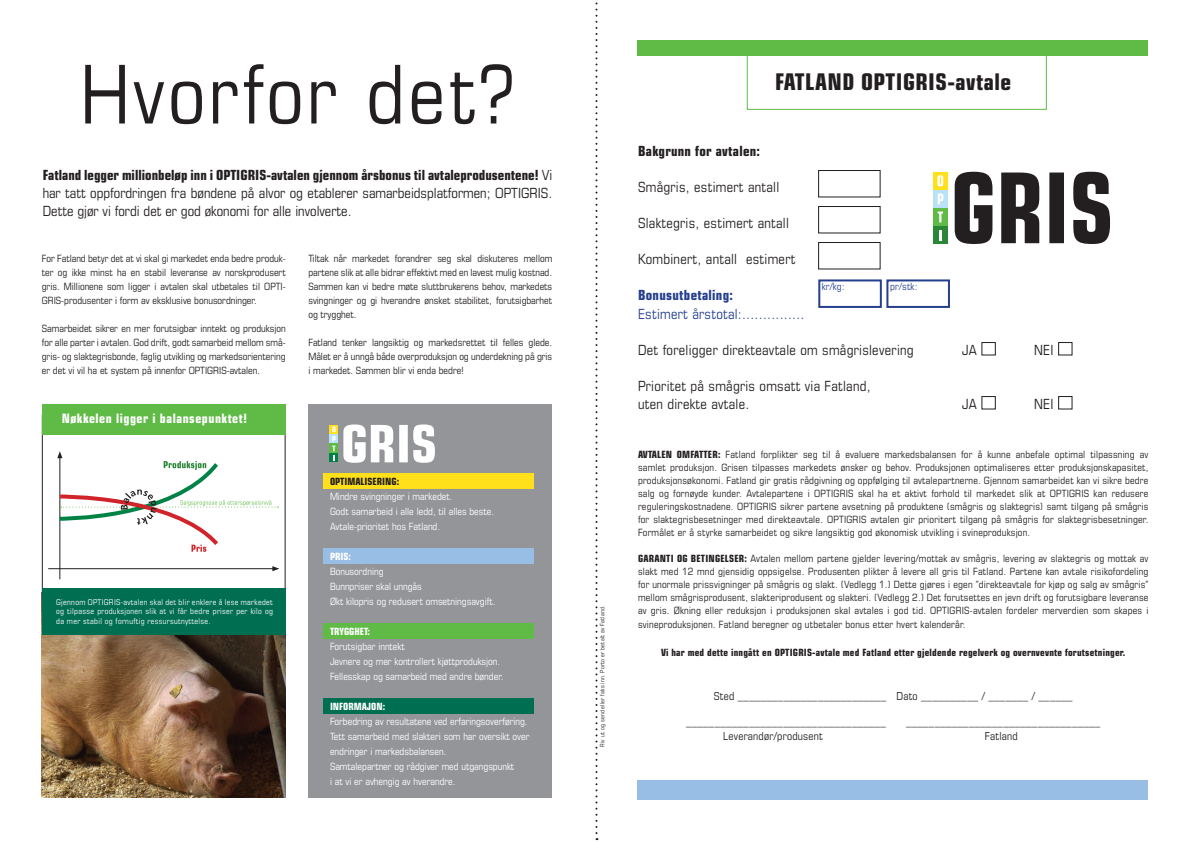
<style>
.page{position:relative;width:1191px;height:842px;background:#fff}
.page>*{position:absolute;margin:0;border:0;box-sizing:border-box;transform-origin:0 0}
.t1{font:condensed 81px "Eurostile";color:#231f20}
.t2{font:700 condensed 23px "Eurostile";letter-spacing:.02em;color:#231f20}
.t3{font:condensed 14px/18px "Eurostile";color:#231f20;text-align:justify}
.t4{font:condensed 14px/18px "Eurostile";letter-spacing:.02em;color:#231f20}
.t5{font:condensed 14px "Eurostile";color:#253f8e}
.t6{font:700 condensed 14px "Eurostile";letter-spacing:.02em;color:#231f20}
.t7{font:700 condensed 14px "Eurostile";letter-spacing:.02em;color:#253f8e}
.t8{font:700 condensed 13px "Eurostile";letter-spacing:.04em;color:#fff}
.t9{font:condensed 11px "Eurostile";letter-spacing:.02em;color:#231f20}
.t10{font:condensed 10px/14px "Eurostile";color:#231f20;text-align:justify}
.t11{font:condensed 10px/15px "Eurostile";color:#fff}
.t12{font:700 condensed 10px "Eurostile";letter-spacing:.02em;color:#231f20}
.t13{font:condensed 10px "Eurostile";letter-spacing:.02em;color:#231f20}
.t14{font:700 condensed 10px "Eurostile";color:#fff}
.t15{font:700 condensed 10px "Eurostile";color:#231f20}
.t16{font:condensed 10px "Eurostile";color:#253f8e}
.t17{font:condensed 8px/9.6px "Eurostile";letter-spacing:.04em;color:#fff;text-align:justify}
.t18{font:condensed 6px "Eurostile";letter-spacing:.03em;color:#231f20}
.s1{font-weight:700}
</style>
<div class="page">
<div style="left:308px;top:404px;width:244px;height:393px;background:#939598"></div>
<div style="left:329px;top:453px;width:9px;height:9px;background:#008247"></div>
<div style="left:329px;top:425px;width:9px;height:10px;background:#ffe01b"></div>
<div style="left:329px;top:434px;width:9px;height:10px;background:#b9e1f7"></div>
<div style="left:329px;top:444px;width:9px;height:9px;background:#60bb46"></div>
<svg style="left:332px;top:426px;width:4px;height:35px"></svg>
<svg style="left:343px;top:424px;width:92px;height:39px"></svg>
<div style="left:323px;top:473px;width:210px;height:16px;background:#ffe01b"></div>
<div style="left:323px;top:548px;width:210px;height:15px;background:#99bee5"></div>
<div style="left:323px;top:624px;width:210px;height:15px;background:#60bb46"></div>
<div style="left:323px;top:698px;width:210px;height:16px;background:#006e51"></div>
<img style="left:42px;top:634px;width:244px;height:163px">
<div style="left:42px;top:404px;width:244px;height:30px;background:#60bb46"></div>
<div style="left:42px;top:588px;width:244px;height:46px;background:#006e51"></div>
<svg style="left:595px;top:0;width:2px;height:840px"></svg>
<hr style="left:59px;top:457px;width:1px;height:122px;background:#231f20">
<hr style="left:48px;top:568px;width:226px;height:1px;background:#231f20">
<svg style="left:272px;top:566px;width:7px;height:5px"></svg>
<svg style="left:57px;top:451px;width:221px;height:101px"></svg>
<div style="left:637px;top:40px;width:510px;height:16px;background:#60bb46"></div>
<div style="left:637px;top:780px;width:510px;height:19px;background:#99bee5"></div>
<div style="left:818px;top:170px;width:62px;height:27px;border:1px solid #231f20"></div>
<div style="left:818px;top:206px;width:62px;height:27px;border:1px solid #231f20"></div>
<div style="left:818px;top:242px;width:62px;height:27px;border:1px solid #231f20"></div>
<div style="left:981px;top:342px;width:14px;height:13px;border:1px solid #231f20"></div>
<div style="left:1058px;top:342px;width:14px;height:13px;border:1px solid #231f20"></div>
<div style="left:981px;top:396px;width:14px;height:13px;border:1px solid #231f20"></div>
<div style="left:1058px;top:396px;width:14px;height:13px;border:1px solid #231f20"></div>
<div style="left:932px;top:225px;width:15px;height:18px;background:#298736"></div>
<div style="left:932px;top:172px;width:15px;height:19px;background:#ffe01b"></div>
<div style="left:932px;top:190px;width:15px;height:19px;background:#b9e1f7"></div>
<div style="left:932px;top:208px;width:15px;height:17px;background:#60bb46"></div>
<svg style="left:937px;top:175px;width:6px;height:11px"></svg>
<svg style="left:937px;top:193px;width:6px;height:11px"></svg>
<svg style="left:937px;top:212px;width:6px;height:10px"></svg>
<svg style="left:939px;top:230px;width:2px;height:10px"></svg>
<svg style="left:954px;top:172px;width:156px;height:72px"></svg>
<div style="left:747px;top:49px;width:299px;height:61px;border:1px solid #60bb46"></div>
<div style="left:818px;top:279px;width:64px;height:29px;border:2px solid #253f8e"></div>
<div style="left:886px;top:279px;width:64px;height:29px;border:2px solid #253f8e"></div>
<h1 class="t1" style="left:80px;top:46px;width:435px">Hvorfor det?</h1>
<p class="t3" style="left:43px;top:166px;width:511px"><span class="s1">Fatland legger millionbeløp inn i OPTIGRIS-avtalen gjennom årsbonus til avtaleprodusentene!</span> Vi har tatt oppfordringen fra bøndene på alvor og etablerer samarbeidsplatformen; Optigris.<br>Dette gjør vi fordi det er god økonomi for alle involverte.</p>
<p class="t10" style="left:42px;top:252px;width:245px">For Fatland betyr det at vi skal gi markedet enda bedre produk&shy;ter og ikke minst ha en stabil leveranse av norskprodusert gris. Millionene som ligger i avtalen skal utbetales til OPTI-GRIS</p>
<p class="t10" style="left:308px;top:252px;width:245px">Tiltak når markedet forandrer seg skal diskuteres mellom partene slik at alle bidrar effektivt med en lavest mulig kostnad.<br>Sammen kan vi bedre møte sluttbrukerens behov, markedets svingninger og gi hverandre ønsket stabilitet, forutsigbarhet og trygghet.</p>
<p class="t10" style="left:308px;top:336px;width:245px">Fatland tenker langsiktig og markedsrettet til felles glede.<br>Målet er å unngå både overproduksjon og underdekning på gris i markedet. Sammen blir vi enda bedre!</p>
<p class="t10" style="left:61px;top:294px;width:197px">-produsenter i form av eksklusive bonusordninger.</p>
<p class="t10" style="left:42px;top:322px;width:245px">Samarbeidet sikrer en mer forutsigbar inntekt og produksjon for alle parter i avtalen. God drift, godt samarbeid mellom små&shy;gris- og slaktegrisbonde, faglig utvikling og markedsorientering er det vi vil ha et system på innenfor OPTIGRIS</p>
<p class="t10" style="left:227px;top:364px;width:35px">-avtalen.</p>
<h3 class="t8" style="left:62px;top:411px;width:187px">Nøkkelen ligger i balansepunktet!</h3>
<p class="t17" style="left:56px;top:597px;width:218px;text-indent:64px">-avtalen skal det blir enklere å lese markedet og tilpasse produksjonen slik at vi får bedre priser per kilo og da mer stabil og fornuftig ressursutnyttelse.</p>
<p class="t17" style="left:56px;top:597px;width:47px">Gjennom OPTIGRIS</p>
<p class="t15" style="left:330px;top:475px;width:71px">OPTIMALISERING:</p>
<p class="t11" style="left:330px;top:488px;width:166px">Mindre svingninger i markedet.<br>Godt samarbeid i alle ledd, til alles beste.<br>Avtale-prioritet hos Fatland.</p>
<p class="t14" style="left:330px;top:550px;width:22px">PRIS:</p>
<p class="t11" style="left:330px;top:563px;width:167px">Bonusordning<br>Bunnpriser skal unngås<br>Økt kilopris og redusert omsetningsavgift.</p>
<p class="t14" style="left:330px;top:625px;width:41px">TRYGGHET:</p>
<p class="t11" style="left:330px;top:638px;width:175px">Forutsigbar inntekt<br>Jevnere og mer kontrollert kjøttproduksjon.<br>Fellesskap og samarbeid med andre bønder.</p>
<p class="t14" style="left:330px;top:700px;width:57px">INFORMAJON:</p>
<p class="t11" style="left:330px;top:713px;width:201px">Forbedring av resultatene ved erfaringsoverføring.<br>Tett samarbeid med slakteri som har oversikt over endringer i markedsbalansen.<br>Samtalepartner og rådgiver med utgangspunkt<br>i at vi er avhengig av hverandre.</p>
<p class="t18" style="left:599px;top:747px;width:143px;rotate:-90deg">Riv ut og send eller faks inn. Porto er betalt av Fatland.</p>
<h2 class="t2" style="left:775px;top:68px;width:110px">FATLAN D Optigris</h2>
<h2 class="t2" style="left:947px;top:68px;width:65px">-avtale</h2>
<h3 class="t6" style="left:638px;top:143px;width:124px">Bakgrunn for avtalen:</h3>
<h3 class="t3" style="left:638px;top:178px;width:143px">Smågris, estimert antall</h3>
<h3 class="t3" style="left:638px;top:214px;width:152px">Slaktegris, estimert antall</h3>
<h3 class="t3" style="left:638px;top:250px;width:159px">Kombinert, antall estimert</h3>
<h3 class="t7" style="left:638px;top:287px;width:96px">Bonusutbetaling:</h3>
<h3 class="t5" style="left:638px;top:305px;width:168px">Estimert årstotal:...............</h3>
<h3 class="t3" style="left:638px;top:340px;width:277px">Det foreligger direkteavtale om smågrislevering</h3>
<h3 class="t3" style="left:962px;top:340px;width:16px">JA</h3>
<h3 class="t3" style="left:1034px;top:340px;width:15px">NEI</h3>
<h3 class="t4" style="left:638px;top:376px;width:234px">Prioritet på smågris omsatt via Fatland, uten direkte avtale.</h3>
<p class="t16" style="left:821px;top:280px;width:25px">kr/kg:</p>
<p class="t16" style="left:890px;top:280px;width:29px">pr/stk:</p>
<h3 class="t3" style="left:962px;top:394px;width:16px">JA</h3>
<h3 class="t3" style="left:1034px;top:394px;width:15px">NEI</h3>
<p class="t10" style="left:638px;top:447px;width:512px;line-height:13px"><span class="s1">Avtalen omfatter:</span> Fatland forplikter seg til å evaluere markedsbalansen for å kunne anbefale optimal tilpassning av samlet produksjon. Grisen tilpasses markedets ønsker og behov. Produksjonen optimaliseres etter produksjonskapasitet, produksjonsøkonomi. Fatland gir gratis rådgivning og oppfølging til avtalepartnerne. Gjennom samarbeidet kan vi sikre bedre salg og fornøyde kunder. Avtalepartene i Optigris skal ha et aktivt forhold til markedet slik at Optigris kan redusere reguleringskostnadene. Optigris sikrer partene avsetning på produktene (smågris og slaktegris) samt tilgang på smågris for slaktegrisbesetninger med direkteavtale. Optigris avtalen gir prioritert tilgang på smågris for slaktegrisbesetninger.<br>Formålet er å styrke samarbeidet og sikre langsiktig god økonomisk utvikling i svineproduksjon.</p>
<p class="t10" style="left:638px;top:551px;width:512px;line-height:13px"><span class="s1">Garanti og betingelser:</span> Avtalen mellom partene gjelder levering/mottak av smågris, levering av slaktegris og mottak av slakt med 12 mnd gjensidig oppsigelse. Produsenten plikter å levere all gris til Fatland. Partene kan avtale risikofordeling for unormale prissvigninger på smågris og slakt. (Vedlegg 1.) Dette gjøres i egen ”direkteavtale for kjøp og salg av smågris” mellom smågrisprodusent, slakteriprodusent og slakteri. (Vedlegg 2.) Det forutsettes en jevn drift og forutsigbare leveranse av gris. Økning eller reduksjon i produksjonen skal avtales i god tid. Optigris-avtalen fordeler merverdien som skapes i</p>
<p class="t13" style="left:638px;top:618px;width:329px">svineproduksjonen. Fatland beregner og utbetaler bonus etter hvert kalenderår.</p>
<p class="t12" style="left:661px;top:646px;width:466px">Vi har med dette inngått en OPTIGRIS-avtale med Fatland etter gjeldende regelverk og overnvevnte forutsetninger.</p>
<p class="t9" style="left:714px;top:689px;width:360px">Sted __________________________ Dato __________ / _______ / ______</p>
<p class="t9" style="left:686px;top:716px;width:201px">___________________________________</p>
<p class="t9" style="left:906px;top:716px;width:196px">__________________________________</p>
<p class="t9" style="left:723px;top:729px;width:101px">Leverandør/produsent</p>
<p class="t9" style="left:984px;top:729px;width:34px">Fatland</p>
</div>
